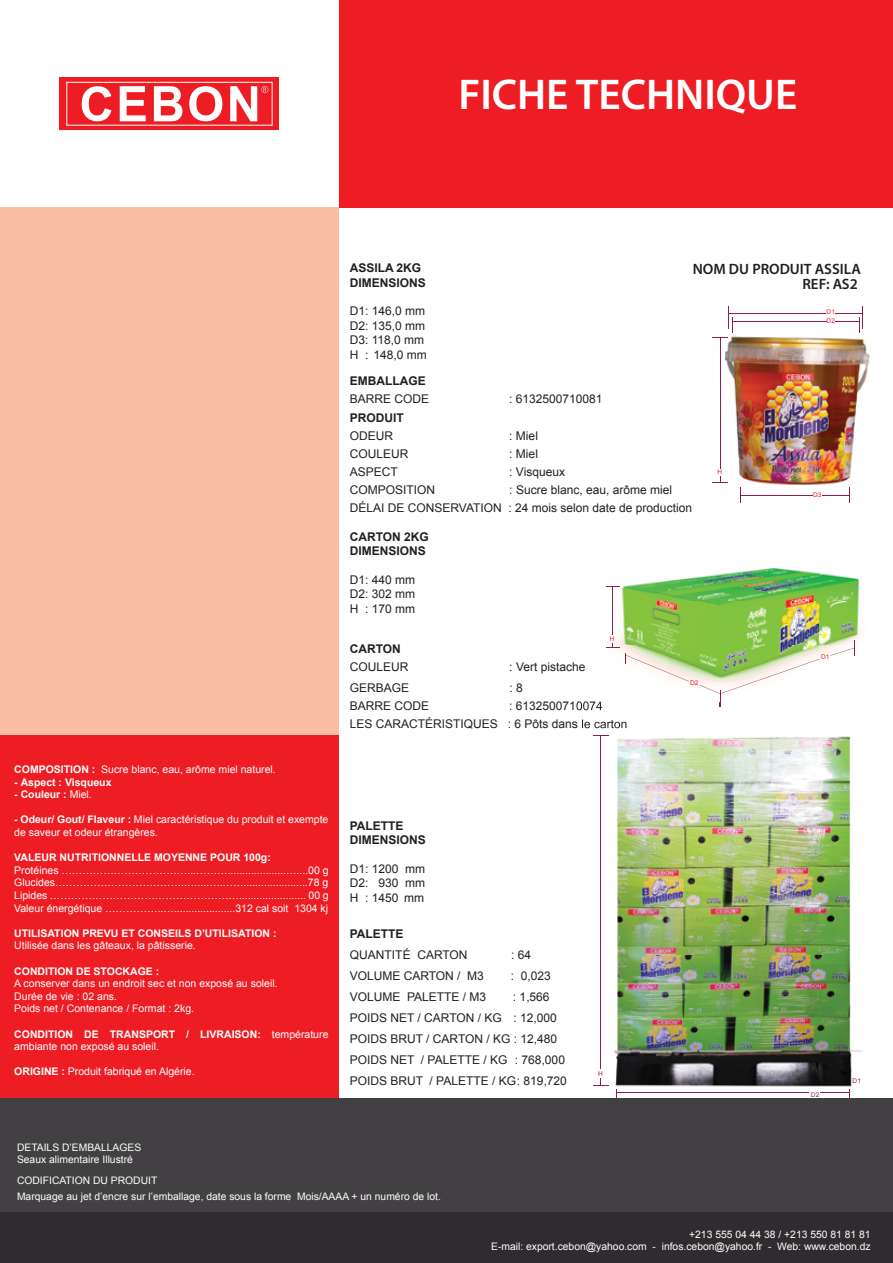
<style>
.page{position:relative;width:893px;height:1263px;background:#fff}
.page>*{position:absolute;margin:0;border:0;box-sizing:border-box;transform-origin:0 0}
.t1{font:600 43.2px "Myriad Pro";color:#fff}
.t2{font:600 15px/14.7px "Myriad Pro";color:#231f20;text-align:right}
.t3{font:12px/14.4px "Arial";color:#231f20}
.t4{font:700 12px/14.4px "Arial";color:#231f20}
.t5{font:10.5px/12.6px "Arial";color:#fff}
.t6{font:700 10.5px "Arial";color:#fff}
.t7{font:10.35px/12.9px "Arial";color:#fff}
.t8{font:6.45px/9px "Arial";color:#ee1d23}
.t9{font:6.45px "Arial";color:#931d49}
.s1{font-weight:700}
.s2{font-weight:400}
</style>
<div class="page">
<img style="left:720px;top:336px;width:150px;height:160px">
<div style="left:339px;top:0;width:554px;height:208px;background:#ee1d23"></div>
<div style="left:60px;top:77px;width:219px;height:53px;background:#ee1d23"></div>
<svg style="left:66px;top:82px;width:207px;height:44px"></svg>
<hr style="left:732px;top:321px;width:95px;height:1px;background:#931d49">
<hr style="left:740px;top:495px;width:72px;height:1px;background:#931d49">
<hr style="left:729px;top:313px;width:96px;height:1px;background:#931d49">
<hr style="left:720px;top:337px;width:1px;height:131px;background:#931d49">
<svg style="left:712px;top:306px;width:21px;height:32px"></svg>
<svg style="left:740px;top:488px;width:1px;height:15px"></svg>
<svg style="left:712px;top:476px;width:16px;height:8px"></svg>
<svg style="left:822px;top:488px;width:28px;height:15px"></svg>
<svg style="left:835px;top:306px;width:28px;height:27px"></svg>
<img style="left:618px;top:568px;width:242px;height:118px">
<svg style="left:606px;top:586px;width:14px;height:1px"></svg>
<hr style="left:612px;top:586px;width:1px;height:49px;background:#931d49">
<svg style="left:606px;top:643px;width:83px;height:38px"></svg>
<svg style="left:830px;top:640px;width:26px;height:16px"></svg>
<div style="left:0;top:735px;width:339px;height:363px;background:#ee1d23"></div>
<div style="left:0;top:208px;width:339px;height:527px;background:#fabda6"></div>
<img style="left:578px;top:706px;width:284px;height:387px">
<svg style="left:700px;top:659px;width:120px;height:47px"></svg>
<img style="left:577px;top:702px;width:25px;height:8px">
<img style="left:577px;top:719px;width:49px;height:9px">
<hr style="left:617px;top:1093px;width:192px;height:1px;background:#931d49">
<hr style="left:600px;top:736px;width:1px;height:333px;background:#931d49">
<svg style="left:593px;top:1078px;width:15px;height:8px"></svg>
<svg style="left:821px;top:1089px;width:29px;height:9px"></svg>
<svg style="left:593px;top:735px;width:15px;height:1px"></svg>
<div style="left:0;top:1098px;width:893px;height:114px;background:#424042"></div>
<div style="left:0;top:1212px;width:893px;height:51px;background:#302b2f"></div>
<h1 class="t1" style="left:458px;top:67px;width:340px">FICHE TECHNIQUE</h1>
<p class="t4" style="left:350px;top:261px;width:78px">ASSILA 2KG<br>DIMENSIONS</p>
<p class="t3" style="left:350px;top:304px;width:79px">D1: 146,0 mm<br>D2: 135,0 mm<br>D3: 118,0 mm<br>H : 148,0 mm</p>
<h2 class="t2" style="left:693px;top:262px;width:170px">NOM DU PRODUIT ASSILA<br>REF: AS2</h2>
<p class="t8" style="left:827px;top:308px;width:10px">D1<br>D2</p>
<p class="t5" style="left:14px;top:763px;width:263px"><span class="s1">COMPOSITION :</span> Sucre blanc, eau, arôme miel naturel.</p>
<p class="t6" style="left:14px;top:775px;width:99px">- Aspect : Visqueux</p>
<p class="t6" style="left:14px;top:787px;width:79px">- Couleur : <span class="s2">Miel.</span></p>
<p class="t5" style="left:14px;top:813px;width:316px"><span class="s1">- Odeur/ Gout/ Flaveur :</span> Miel caractéristique du produit et exempte de saveur et odeur étrangères.</p>
<p class="t6" style="left:14px;top:850px;width:258px">VALEUR NUTRITIONNELLE MOYENNE POUR 100g:</p>
<p class="t5" style="left:14px;top:864px;width:316px;text-align:justify">Protéines ………………………………...………....................…....00 g Glucides………………………………..…...…..……......................78 g Lipides ………………………………………………....................... 00 g Valeur énergétique ……………..….....................312 cal soit 1304 kj</p>
<p class="t6" style="left:14px;top:926px;width:264px">UTILISATION PREVU ET CONSEILS D’UTILISATION :</p>
<p class="t5" style="left:14px;top:939px;width:183px">Utilisée dans les gâteaux, la pâtisserie.</p>
<p class="t6" style="left:14px;top:964px;width:147px">CONDITION DE STOCKAGE :</p>
<p class="t5" style="left:14px;top:977px;width:265px">A conserver dans un endroit sec et non exposé au soleil.<br>Durée de vie : 02 ans.<br>Poids net / Contenance / Format : 2kg.</p>
<p class="t5" style="left:14px;top:1028px;width:316px"><span class="s1">CONDITION DE TRANSPORT / LIVRAISON:</span> température ambiante non exposé au soleil.</p>
<p class="t5" style="left:14px;top:1065px;width:182px"><span class="s1">ORIGINE :</span> Produit fabriqué en Algérie.</p>
<p class="t4" style="left:350px;top:374px;width:78px">EMBALLAGE</p>
<p class="t3" style="left:350px;top:392px;width:81px">BARRE CODE</p>
<p class="t3" style="left:509px;top:392px;width:95px">: 6132500710081</p>
<p class="t4" style="left:350px;top:410px;width:56px">PRODUIT</p>
<p class="t3" style="left:350px;top:428px;width:45px">ODEUR</p>
<p class="t3" style="left:509px;top:428px;width:30px">: Miel</p>
<p class="t3" style="left:350px;top:446px;width:60px">COULEUR</p>
<p class="t3" style="left:509px;top:446px;width:30px">: Miel</p>
<p class="t3" style="left:350px;top:464px;width:50px">ASPECT</p>
<p class="t3" style="left:509px;top:464px;width:57px">: Visqueux</p>
<p class="t3" style="left:350px;top:482px;width:87px">COMPOSITION</p>
<p class="t3" style="left:350px;top:480px;width:344px;line-height:18px;text-indent:160px">: Sucre blanc, eau, arôme miel<br>DÉLAI DE CONSERVATION : 24 mois selon date de production</p>
<p class="t4" style="left:350px;top:530px;width:81px">CARTON 2KG<br>DIMENSIONS</p>
<p class="t3" style="left:350px;top:573px;width:67px;text-align:justify">D1: 440 mm D2: 302 mm H : 170 mm</p>
<p class="t8" style="left:610px;top:634px;width:6px">H</p>
<p class="t4" style="left:350px;top:642px;width:53px">CARTON</p>
<p class="t3" style="left:350px;top:660px;width:60px">COULEUR</p>
<p class="t3" style="left:509px;top:660px;width:78px">: Vert pistache</p>
<p class="t3" style="left:350px;top:681px;width:61px">GERBAGE</p>
<p class="t3" style="left:509px;top:681px;width:15px">: 8</p>
<p class="t3" style="left:350px;top:699px;width:81px">BARRE CODE</p>
<p class="t3" style="left:350px;top:697px;width:279px;line-height:18px;text-indent:159px">: 6132500710074<br>LES CARACTÉRISTIQUES : 6 Pôts dans le carton</p>
<p class="t8" style="left:690px;top:678px;width:10px">D2</p>
<p class="t8" style="left:718px;top:468px;width:6px">H</p>
<p class="t4" style="left:350px;top:818px;width:78px">PALETTE<br>DIMENSIONS</p>
<p class="t3" style="left:350px;top:861px;width:77px;text-align:justify">D1: 1200 mm D2: 930 mm H : 1450</p>
<p class="t3" style="left:404px;top:890px;width:22px">mm</p>
<p class="t4" style="left:350px;top:927px;width:55px">PALETTE</p>
<p class="t3" style="left:350px;top:947px;width:119px">QUANTITÉ CARTON</p>
<p class="t3" style="left:511px;top:947px;width:22px">: 64</p>
<p class="t3" style="left:350px;top:968px;width:136px">VOLUME CARTON / M3</p>
<p class="t3" style="left:511px;top:968px;width:42px">: 0,023</p>
<p class="t3" style="left:350px;top:989px;width:138px">VOLUME PALETTE / M3</p>
<p class="t3" style="left:350px;top:986px;width:219px;line-height:21px;text-indent:163px">: 1,566<br>POIDS NET / CARTON / KG : 12,000<br>POIDS BRUT / CARTON / KG : 12,480<br>POIDS NET / PALETTE / KG : 768,000<br>POIDS BRUT / PALETTE / KG: 819,720</p>
<p class="t9" style="left:598px;top:1070px;width:6px">H</p>
<p class="t7" style="left:17px;top:1140px;width:126px">DETAILS D’EMBALLAGES<br>Seaux alimentaire Illustré</p>
<p class="t7" style="left:17px;top:1172px;width:425px;line-height:16.5px">CODIFICATION DU PRODUIT<br>Marquage au jet d’encre sur l’emballage, date sous la forme Mois/AAAA + un numéro de lot.</p>
<p class="t8" style="left:813px;top:490px;width:10px">D3</p>
<p class="t8" style="left:821px;top:652px;width:10px">D1</p>
<p class="t9" style="left:811px;top:1091px;width:10px">D2</p>
<p class="t9" style="left:853px;top:1077px;width:10px">D1</p>
<p class="t7" style="left:491px;top:1228px;width:381px;line-height:12.5px;text-align:right">+213 555 04 44 38 / +213 550 81 81 81<br>E-mail: export.cebon@yahoo.com - infos.cebon@yahoo.fr - Web: www.cebon.dz</p>
</div>
